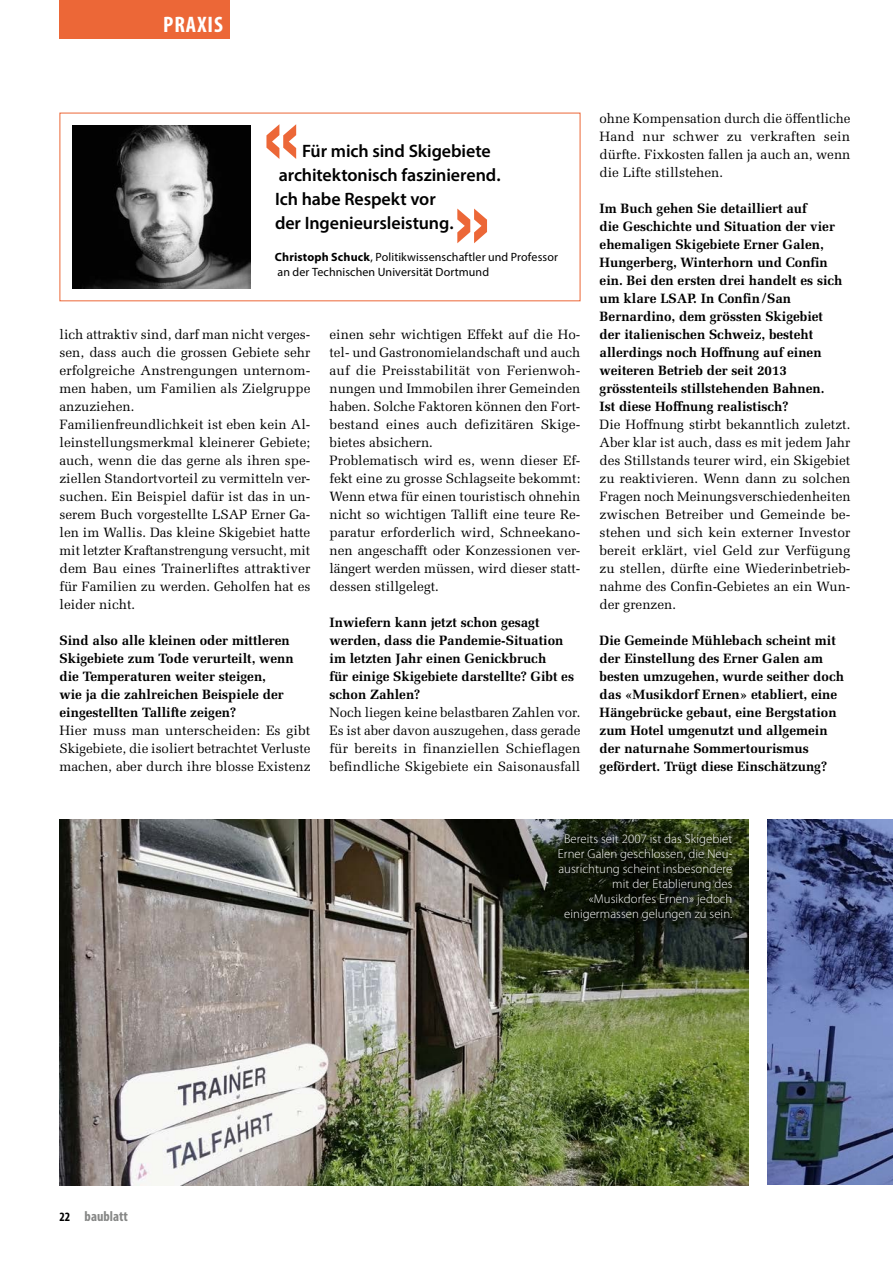
<style>
.page{position:relative;width:893px;height:1263px;background:#fff}
.page>*{position:absolute;margin:0;border:0;box-sizing:border-box;transform-origin:0 0}
.t1{font:700 condensed 22.5px "Myriad Pro";letter-spacing:.045em;color:#fff}
.t2{font:600 18px/24px "Myriad Pro";letter-spacing:-.005em;color:#000}
.t3{font:700 condensed 14.25px "Myriad Pro";color:#868786}
.t4{font:13.5px/18px "Melior LT Std";color:#000;text-align:justify}
.t5{font:700 13.5px/18px "Melior LT Std";color:#000}
.t6{font:300 12.75px/15px "Myriad Pro";letter-spacing:.005em;color:#fff;text-align:right}
.t7{font:12px/15px "Myriad Pro";letter-spacing:.005em;color:#000}
.s1{font-weight:700}
.s2{font-size:12.75px;color:#000}
</style>
<div class="page">
<div style="left:60px;top:0;width:170px;height:38px;background:#ec6737"></div>
<img style="left:767px;top:819px;width:126px;height:365px">
<img style="left:60px;top:819px;width:688px;height:366px">
<div style="left:545px;top:821px;width:200px;height:113px;background:#000;opacity:.85"></div>
<img style="left:72px;top:125px;width:179px;height:163px">
<svg style="left:266px;top:124px;width:30px;height:35px"></svg>
<svg style="left:457px;top:209px;width:30px;height:34px"></svg>
<h1 class="t1" style="left:163px;top:10px;width:61px">PRAXIS</h1>
<h2 class="t2" style="left:275px;top:139px;width:227px;text-indent:27px">Für mich sind Skigebiete architektonisch faszinierend.<br>Ich habe Respekt vor<br>der Ingenieursleistung.</h2>
<p class="t7" style="left:275px;top:250px;width:285px"><span class="s1">Christoph Schuck</span>, Politikwissenschaftler und Professor an der Technischen Universität Dortmund</p>
<p class="t4" style="left:60px;top:325px;width:252px;text-align:left">lich attraktiv sind, darf man nicht verges&shy;sen, dass auch die grossen Gebiete sehr erfolgreiche Anstrengungen unternom&shy;men haben, um Familien als Zielgruppe anzuziehen.<br>Familienfreundlichkeit ist eben kein Al&shy;leinstellungsmerkmal kleinerer Gebiete; auch, wenn die das gerne als ihren spe&shy;ziellen Standortvorteil zu vermitteln ver&shy;suchen. Ein Beispiel dafür ist das in un&shy;serem Buch vorgestellte LSAP Erner Ga&shy;len im Wallis. Das kleine Skigebiet hatte mit letzter Kraftanstrengung versucht, mit dem Bau eines Trainerliftes attraktiver für Familien zu werden. Geholfen hat es leider nicht.</p>
<p class="t5" style="left:60px;top:631px;width:236px">Sind also alle kleinen oder mittleren Skigebiete zum Tode verurteilt, wenn die Temperaturen weiter steigen,<br>wie ja die zahlreichen Beispiele der eingestellten Tallifte zeigen?</p>
<p class="t4" style="left:60px;top:721px;width:253px">Hier muss man unterscheiden: Es gibt Skigebiete, die isoliert betrachtet Verluste machen, aber durch ihre blosse Existenz</p>
<p class="t4" style="left:330px;top:325px;width:252px;text-align:left">einen sehr wichtigen Effekt auf die Ho&shy;tel- und Gastronomielandschaft und auch auf die Preisstabilität von Ferienwoh&shy;nungen und Immobilen ihrer Gemeinden haben. Solche Faktoren können den Fort&shy;bestand eines auch defizitären Skige&shy;bietes absichern.<br>Problematisch wird es, wenn dieser Ef&shy;fekt eine zu grosse Schlagseite bekommt:<br>Wenn etwa für einen touristisch ohnehin nicht so wichtigen Tallift eine teure Re&shy;paratur erforderlich wird, Schneekano&shy;nen angeschafft oder Konzessionen ver&shy;längert werden müssen, wird dieser statt&shy;dessen stillgelegt.</p>
<p class="t5" style="left:330px;top:613px;width:246px">Inwiefern kann jetzt schon gesagt werden, dass die Pandemie-Situation im letzten Jahr einen Genickbruch<br>für einige Skigebiete darstellte? Gibt es schon Zahlen?</p>
<p class="t4" style="left:330px;top:703px;width:252px">Noch liegen keine belastbaren Zahlen vor.<br>Es ist aber davon auszugehen, dass gerade für bereits in finanziellen Schieflagen befindliche Skigebiete ein Saisonausfall</p>
<p class="t4" style="left:600px;top:109px;width:253px">ohne Kompensation durch die öffentliche Hand nur schwer zu verkraften sein dürfte. Fixkosten fallen ja auch an, wenn die Lifte stillstehen.</p>
<p class="t5" style="left:600px;top:199px;width:244px">Im Buch gehen Sie detailliert auf<br>die Geschichte und Situation der vier ehemaligen Skigebiete Erner Galen, Hungerberg, Winterhorn und Confin ein. Bei den ersten drei handelt es sich um klare LSAP. In Confin/San Bernardino, dem grössten Skigebiet der italienischen Schweiz, besteht allerdings noch Hoffnung auf einen weiteren Betrieb der seit 2013 grösstenteils stillstehenden Bahnen.<br>Ist diese Hoffnung realistisch?</p>
<p class="t4" style="left:600px;top:415px;width:253px">Die Hoffnung stirbt bekanntlich zuletzt.<br>Aber klar ist auch, dass es mit jedem Jahr des Stillstands teurer wird, ein Skigebiet zu reaktivieren. Wenn dann zu solchen Fragen noch Meinungsverschiedenheiten zwischen Betreiber und Gemeinde be&shy;stehen und sich kein externer Investor bereit erklärt, viel Geld zur Verfügung zu stellen, dürfte eine Wiederinbetrieb&shy;nahme des Confin-Gebietes an ein Wun&shy;der grenzen.</p>
<p class="t5" style="left:600px;top:631px;width:246px">Die Gemeinde Mühlebach scheint mit der Einstellung des Erner Galen am besten umzugehen, wurde seither doch das «Musikdorf Ernen» etabliert, eine Hängebrücke gebaut, eine Bergstation zum Hotel umgenutzt und allgemein der naturnahe Sommertourismus gefördert. Trügt diese Einschätzung?</p>
<p class="t3" style="left:60px;top:1207px;width:70px"><span class="s2">22</span> baublatt</p>
<p class="t6" style="left:558px;top:831px;width:176px">Bereits seit 2007 ist das Skigebiet<br>Erner Galen geschlossen, die Neu&shy;ausrichtung scheint insbesondere mit der Etablierung des «Musikdorfes Ernen» jedoch einigermassen gelungen zu sein.</p>
</div>
